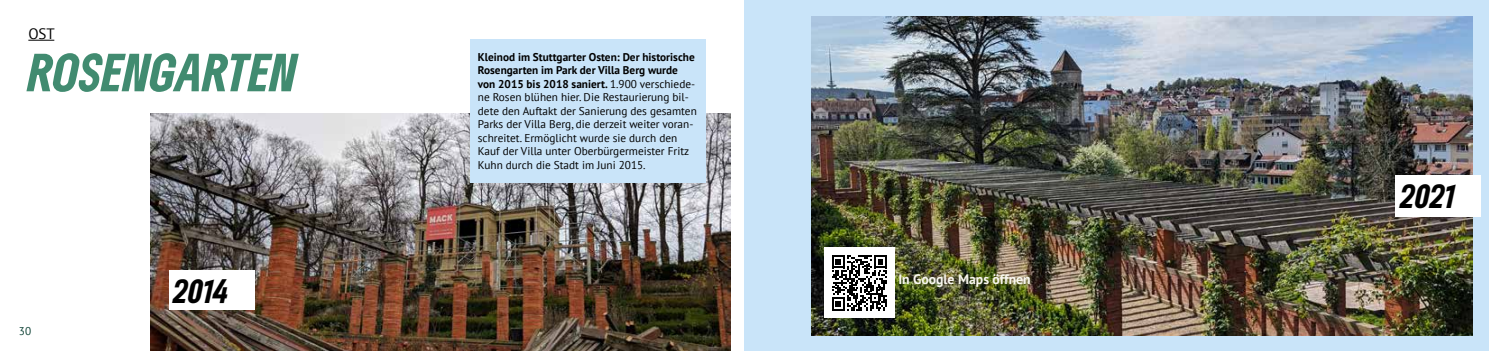
<style>
.page{position:relative;width:1489px;height:351px;background:#fff}
.page>*{position:absolute;margin:0;border:0;box-sizing:border-box;transform-origin:0 0}
.t1{font:italic 900 condensed 50px "Gruene Type";color:#418b70}
.t2{font:italic 900 condensed 31.25px "Gruene Type";color:#000}
.t3{font:15px "PT Sans";color:#000}
.t4{font:700 13.75px "PT Sans";color:#f9f7f0}
.t5{font:11.25px/13.5px "PT Sans";color:#000}
.t6{font:11.25px "PT Sans";color:#0e4235}
.s1{font-weight:700}
</style>
<div class="page">
<img style="left:151px;top:113px;width:579px;height:238px">
<svg style="left:28px;top:40px;width:26px;height:1px"></svg>
<div style="left:469px;top:39px;width:236px;height:144px;background:#c9e4f9"></div>
<div style="left:169px;top:270px;width:85px;height:40px;background:#fff"></div>
<div style="left:744px;top:0;width:744px;height:351px;background:#c9e4f9"></div>
<img style="left:811px;top:17px;width:660px;height:318px">
<div style="left:1395px;top:175px;width:85px;height:42px;background:#fff"></div>
<div style="left:824px;top:247px;width:70px;height:71px;background:#fff"></div>
<svg style="left:832px;top:255px;width:55px;height:55px"></svg>
<h3 class="t3" style="left:28px;top:24px;width:28px">OST</h3>
<h1 class="t1" style="left:28px;top:39px;width:270px">ROSENGARTEN</h1>
<p class="t6" style="left:19px;top:323px;width:14px">30</p>
<h2 class="t2" style="left:174px;top:270px;width:56px">2014</h2>
<p class="t5" style="left:478px;top:50px;width:220px"><span class="s1">Kleinod im Stuttgarter Osten: Der historische Rosengarten im Park der Villa Berg wurde von 2015 bis 2018 saniert.</span> 1.900 verschiede&shy;ne Rosen blühen hier. Die Restaurierung bil&shy;dete den Auftakt der Sanierung des gesamten Parks der Villa Berg, die derzeit weiter voran&shy;schreitet. Ermöglicht wurde sie durch den Kauf der Villa unter Oberbürgermeister Fritz Kuhn durch die Stadt im Juni 2015.</p>
<p class="t4" style="left:898px;top:269px;width:134px">In Google Maps öffnen</p>
<h2 class="t2" style="left:1400px;top:175px;width:56px">2021</h2>
</div>
